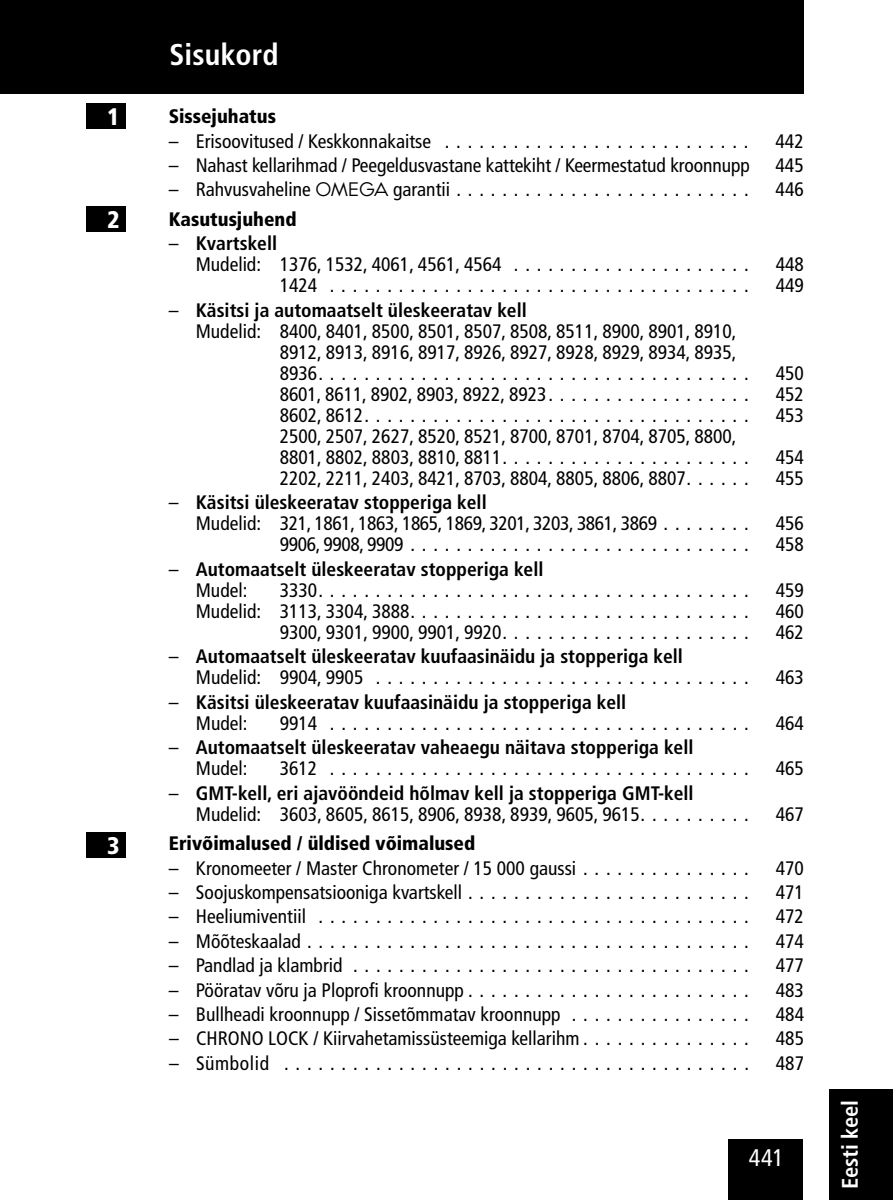
<style>
.page{position:relative;width:893px;height:1200px;background:#fff}
.page>*{position:absolute;margin:0;border:0;box-sizing:border-box;transform-origin:0 0}
.t1{font:700 condensed 30px "Frutiger LT Std";letter-spacing:.005em;color:#fff}
.t2{font:condensed 24px "Frutiger LT Std";color:#fff}
.t3{font:900 condensed 24px "Frutiger LT Std";color:#fff}
.t4{font:700 condensed 22.5px "Frutiger LT Std";letter-spacing:-.01em;color:#fff}
.t5{font:condensed 19.5px/21px "Frutiger LT Std";color:#000}
.t6{font:700 condensed 19.5px/21px "Frutiger LT Std";color:#000}
.t7{font:condensed 19.5px/21px "Frutiger LT Std";letter-spacing:-.02em;color:#000}
.t8{font:900 condensed 19.5px "Frutiger LT Std";color:#000}
.t9{font:condensed 19.5px "Frutiger LT Std";letter-spacing:.03em;color:#000}
.s1{font-family:"OMEGACT";font-stretch:normal}
.s2{font-weight:700}
.s3{font-weight:400}
</style>
<div class="page">
<div style="left:728px;top:1138px;width:75px;height:61px;background:#000"></div>
<div style="left:829px;top:1088px;width:64px;height:111px;background:#000"></div>
<div style="left:0;top:0;width:804px;height:94px;background:#000"></div>
<div style="left:86px;top:104px;width:39px;height:25px;background:#000"></div>
<div style="left:86px;top:206px;width:39px;height:26px;background:#000"></div>
<div style="left:86px;top:832px;width:39px;height:25px;background:#000"></div>
<p class="t3" style="left:107px;top:102px;width:14px">1</p>
<p class="t3" style="left:107px;top:205px;width:14px">2</p>
<p class="t3" style="left:107px;top:831px;width:14px">3</p>
<h1 class="t1" style="left:169px;top:37px;width:111px">Sisukord</h1>
<p class="t8" style="left:169px;top:105px;width:109px">Sissejuhatus</p>
<p class="t5" style="left:169px;top:130px;width:581px">– Erisoovitused / Keskkonnakaitse ...........................</p>
<p class="t5" style="left:776px;top:130px;width:30px">442</p>
<p class="t5" style="left:169px;top:155px;width:583px">– Nahast kellarihmad / Peegeldusvastane kattekiht / Keermestatud kroonnupp</p>
<p class="t5" style="left:776px;top:155px;width:30px">445</p>
<p class="t5" style="left:169px;top:179px;width:581px">– Rahvusvaheline <span class="s1">OMEGA</span> garantii ..........................</p>
<p class="t5" style="left:776px;top:179px;width:30px">446</p>
<p class="t8" style="left:169px;top:207px;width:129px">Kasutusjuhend</p>
<p class="t5" style="left:196px;top:233px;width:554px;text-indent:-27px">– <span class="s2">Kvartskell<br></span>Mudelid: 1376, 1532, 4061, 4561, 4564 . . . . . . . . . . . . . . . . . . . . .</p>
<p class="t5" style="left:776px;top:254px;width:30px">448</p>
<p class="t5" style="left:280px;top:275px;width:470px">1424 .....................................</p>
<p class="t5" style="left:776px;top:275px;width:30px">449</p>
<p class="t6" style="left:169px;top:299px;width:360px"><span class="s3">–</span> Käsitsi ja automaatselt üleskeeratav kell</p>
<p class="t5" style="left:196px;top:320px;width:542px">Mudelid: 8400, 8401, 8500, 8501, 8507, 8508, 8511, 8900, 8901, 8910,</p>
<p class="t5" style="left:280px;top:341px;width:458px">8912, 8913, 8916, 8917, 8926, 8927, 8928, 8929, 8934, 8935,</p>
<p class="t5" style="left:280px;top:362px;width:470px">8936......................................</p>
<p class="t5" style="left:776px;top:362px;width:30px">450</p>
<p class="t5" style="left:280px;top:383px;width:470px">8601, 8611, 8902, 8903, 8922, 8923. . . . . . . . . . . . . . . . . .</p>
<p class="t5" style="left:776px;top:383px;width:30px">452</p>
<p class="t5" style="left:280px;top:404px;width:470px">8602, 8612..................................</p>
<p class="t5" style="left:776px;top:404px;width:30px">453</p>
<p class="t5" style="left:280px;top:425px;width:470px">2500, 2507, 2627, 8520, 8521, 8700, 8701, 8704, 8705, 8800,<br>8801, 8802, 8803, 8810, 8811......................</p>
<p class="t5" style="left:776px;top:446px;width:30px">454</p>
<p class="t5" style="left:280px;top:467px;width:470px">2202, 2211, 2403, 8421, 8703, 8804, 8805, 8806, 8807. . . . . .</p>
<p class="t5" style="left:776px;top:467px;width:30px">455</p>
<p class="t7" style="left:196px;top:492px;width:554px;text-indent:-27px">– <span class="s2">Käsitsi üleskeeratav stopperiga kell<br></span>Mudelid: 321, 1861, 1863, 1865, 1869, 3201, 3203, 3861, 3869 . . . . . . . .</p>
<p class="t5" style="left:776px;top:513px;width:30px">456</p>
<p class="t7" style="left:280px;top:534px;width:470px">9906, 9908, 9909..............................</p>
<p class="t5" style="left:776px;top:534px;width:30px">458</p>
<p class="t6" style="left:196px;top:558px;width:349px;text-indent:-27px"><span class="s3">–</span> Automaatselt üleskeeratav stopperiga kell<br><span class="s3">Mudel:</span></p>
<p class="t5" style="left:280px;top:579px;width:470px">3330......................................</p>
<p class="t5" style="left:776px;top:579px;width:30px">459</p>
<p class="t5" style="left:196px;top:600px;width:554px">Mudelid: 3113, 3304, 3888..............................</p>
<p class="t5" style="left:776px;top:600px;width:30px">460</p>
<p class="t5" style="left:280px;top:621px;width:470px">9300, 9301, 9900, 9901, 9920......................</p>
<p class="t5" style="left:776px;top:621px;width:30px">462</p>
<p class="t6" style="left:196px;top:646px;width:554px;text-indent:-27px"><span class="s3">–</span> Automaatselt üleskeeratav kuufaasinäidu ja stopperiga kell<br><span class="s3">Mudelid: 9904, 9905 .................................</span></p>
<p class="t5" style="left:776px;top:667px;width:30px">463</p>
<p class="t6" style="left:196px;top:691px;width:432px;text-indent:-27px"><span class="s3">–</span> Käsitsi üleskeeratav kuufaasinäidu ja stopperiga kell<br><span class="s3">Mudel:</span></p>
<p class="t5" style="left:280px;top:712px;width:470px">9914 .....................................</p>
<p class="t5" style="left:776px;top:712px;width:30px">464</p>
<p class="t6" style="left:196px;top:736px;width:499px;text-indent:-27px"><span class="s3">–</span> Automaatselt üleskeeratav vaheaegu näitava stopperiga kell<br><span class="s3">Mudel:</span></p>
<p class="t5" style="left:280px;top:757px;width:470px">3612 .....................................</p>
<p class="t5" style="left:776px;top:757px;width:30px">465</p>
<p class="t5" style="left:196px;top:782px;width:554px;text-indent:-27px">– <span class="s2">GMT-kell, eri ajavööndeid hõlmav kell ja stopperiga GMT-kell<br></span>Mudelid: 3603, 8605, 8615, 8906, 8938, 8939, 9605, 9615. . . . . . . . . .</p>
<p class="t5" style="left:776px;top:803px;width:30px">467</p>
<p class="t8" style="left:169px;top:831px;width:308px">Erivõimalused / üldised võimalused</p>
<p class="t5" style="left:169px;top:857px;width:581px">– Kronomeeter / Master Chronometer / 15 000 gaussi . . . . . . . . . . . . . . .</p>
<p class="t5" style="left:776px;top:857px;width:30px">470</p>
<p class="t5" style="left:169px;top:881px;width:581px">– Soojuskompensatsiooniga kvartskell . . . . . . . . . . . . . . . . . . . . . . . . .</p>
<p class="t5" style="left:776px;top:881px;width:30px">471</p>
<p class="t5" style="left:169px;top:905px;width:581px">– Heeliumiventiil ......................................</p>
<p class="t5" style="left:776px;top:905px;width:30px">472</p>
<p class="t5" style="left:169px;top:930px;width:581px">– Mõõteskaalad.......................................</p>
<p class="t5" style="left:776px;top:930px;width:30px">474</p>
<p class="t5" style="left:169px;top:954px;width:581px">– Pandlad ja klambrid ...................................</p>
<p class="t5" style="left:776px;top:954px;width:30px">477</p>
<p class="t5" style="left:169px;top:979px;width:581px">– Pööratav võru ja Ploprofi kroonnupp.........................</p>
<p class="t5" style="left:776px;top:979px;width:30px">483</p>
<p class="t5" style="left:169px;top:1003px;width:581px">– Bullheadi kroonnupp / Sissetõmmatav kroonnupp . . . . . . . . . . . . . . . .</p>
<p class="t5" style="left:776px;top:1003px;width:30px">484</p>
<p class="t5" style="left:169px;top:1027px;width:581px">– CHRONO LOCK / Kiirvahetamissüsteemiga kellarihm . . . . . . . . . . . . . . .</p>
<p class="t5" style="left:776px;top:1027px;width:30px">485</p>
<p class="t9" style="left:169px;top:1051px;width:581px">– Sümbolid .........................................</p>
<p class="t5" style="left:776px;top:1052px;width:30px">487</p>
<p class="t2" style="left:749px;top:1143px;width:37px">441</p>
<p class="t4" style="left:837px;top:1188px;width:90px;rotate:-90deg">Eesti keel</p>
</div>
